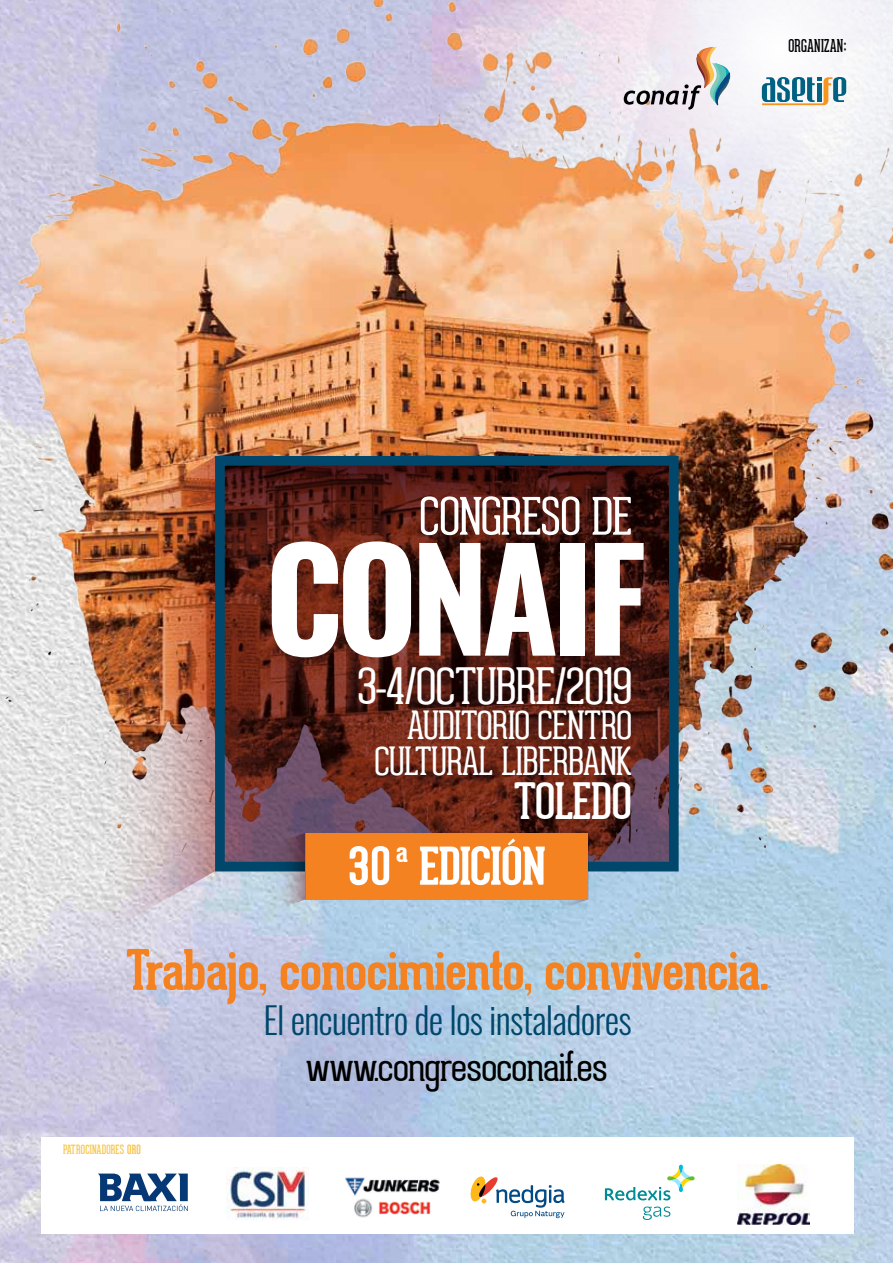
<style>
.page{position:relative;width:893px;height:1263px;background:#fff}
.page>*{position:absolute;margin:0;border:0;box-sizing:border-box;transform-origin:0 0}
.t1{font:700 139.05px "Oswald";letter-spacing:-.05em;color:#fff}
.t2{font:700 54.6px "Geared Slab";letter-spacing:-.02em;color:#f58220}
.t3{font:700 51px "Geared Slab";letter-spacing:-.02em;color:#fff}
.t4{font:100 50.55px "Geared Slab";letter-spacing:-.02em;color:#fff}
.t5{font:100 49.05px "Geared Slab";letter-spacing:-.02em;color:#fff}
.t6{font:49.05px "Geared Slab";letter-spacing:-.02em;color:#fff}
.t7{font:100 40.35px "Geared Slab";letter-spacing:-.02em;color:#000}
.t8{font:100 38.1px/36.2px "Geared Slab";letter-spacing:-.02em;color:#fff;text-align:right}
.t9{font:300 36.6px "Oswald";letter-spacing:-.02em;color:#00476b}
.t10{font:17.4px "Geared Slab";letter-spacing:.015em;color:#000;scale:.83 1}
.t11{font:12.45px "Geared Slab";letter-spacing:.015em;color:#f8c54a;scale:.83 1}
.s1{font-family:"Oswald"}
.s2{font-weight:700}
</style>
<div class="page">
<img style="left:0;top:867px;width:893px;height:396px">
<img style="left:0;top:0;width:893px;height:867px">
<svg style="left:226px;top:467px;width:442px;height:393px;background:#542019"></svg>
<img style="left:4px;top:456px;width:212px;height:535px">
<div style="left:215px;top:456px;width:464px;height:415px;border:10px solid #00476b"></div>
<svg style="left:534px;top:899px;width:54px;height:20px"></svg>
<div style="left:305px;top:833px;width:283px;height:66px;background:#f58220"></div>
<svg style="left:251px;top:833px;width:54px;height:86px;background:#8b90a4"></svg>
<svg style="left:624px;top:7px;width:108px;height:103px"></svg>
<div style="left:41px;top:1137px;width:813px;height:96px;background:#fff"></div>
<img style="left:227px;top:1168px;width:81px;height:52px">
<svg style="left:605px;top:1165px;width:90px;height:55px"></svg>
<img style="left:345px;top:1177px;width:95px;height:41px">
<img style="left:738px;top:1165px;width:72px;height:60px">
<svg style="left:470px;top:1176px;width:94px;height:42px"></svg>
<svg style="left:98px;top:1173px;width:90px;height:38px"></svg>
<svg style="left:762px;top:77px;width:85px;height:28px"></svg>
<p class="t10" style="left:788px;top:35px;width:71px">ORGANIZAN<span class="s1">:</span></p>
<p class="t4" style="left:420px;top:488px;width:214px">CONGRESO DE</p>
<h1 class="t1" style="left:265px;top:526px;width:384px">CONAIF</h1>
<p class="t5" style="left:358px;top:659px;width:276px">3-4/OCTUBRE/2019</p>
<p class="t8" style="left:375px;top:708px;width:258px">AUDITORIO CENTRO<br>CULTURAL LIBERBANK</p>
<p class="t6" style="left:514px;top:771px;width:120px">TOLEDO</p>
<p class="t3" style="left:348px;top:834px;width:199px">30 <sup>a</sup> EDICIÓN</p>
<p class="t2" style="left:126px;top:936px;width:644px">Trabajo, conocimiento, convivencia.</p>
<p class="t9" style="left:263px;top:988px;width:370px">El encuentro de los instaladores</p>
<p class="t7" style="left:306px;top:1044px;width:303px">www.congresoconaif.es</p>
<p class="t11" style="left:63px;top:1142px;width:95px">PATROCINADORES <span class="s2">ORO</span></p>
</div>
